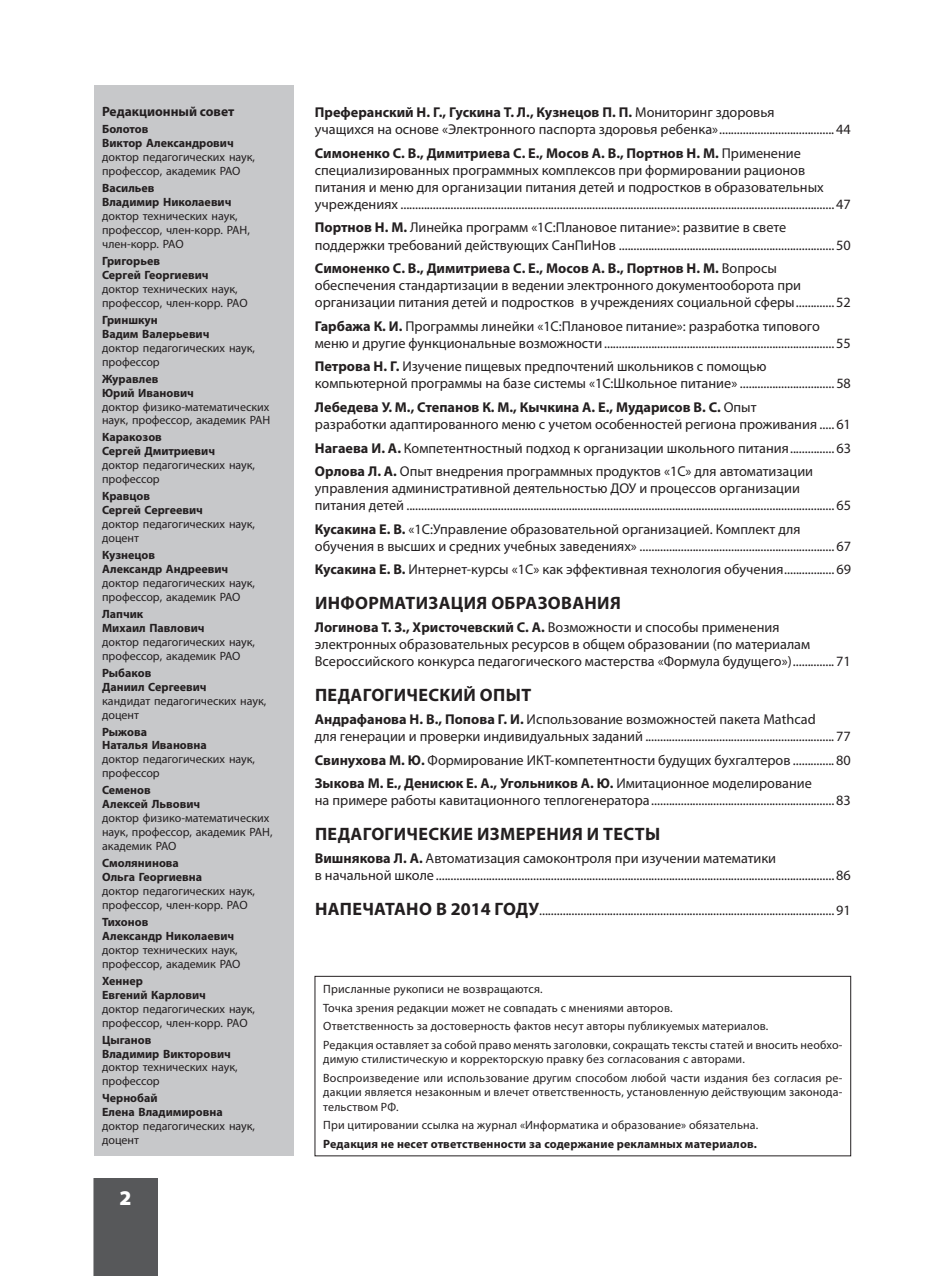
<style>
.page{position:relative;width:936px;height:1276px;background:#fff}
.page>*{position:absolute;margin:0;border:0;box-sizing:border-box;transform-origin:0 0}
.t1{font:900 21px "Myriad Pro";color:#fff}
.t2{font:700 18px "Myriad Pro";letter-spacing:.02em;color:#231f20}
.t3{font:14.25px/17.1px "Myriad Pro";color:#231f20}
.t4{font:700 13.5px "Myriad Pro";color:#231f20}
.t5{font:12px/14px "Myriad Pro";color:#231f20}
.t6{font:700 12px/14px "Myriad Pro";color:#231f20}
.s1{font-weight:700}
.s2{font-weight:700;font-size:18px}
</style>
<div class="page">
<div style="left:94px;top:1178px;width:63px;height:98px;background:#57585a"></div>
<div style="left:94px;top:85px;width:199px;height:1071px;background:#c7c8ca"></div>
<div style="left:315px;top:976px;width:535px;height:180px;border:1px solid #231f20"></div>
<p class="t4" style="left:102px;top:103px;width:134px">Редакционный совет</p>
<p class="t6" style="left:102px;top:122px;width:133px">Болотов<br>Виктор Александрович</p>
<p class="t5" style="left:102px;top:150px;width:154px">доктор педагогических наук, профессор, академик РАО</p>
<p class="t6" style="left:102px;top:181px;width:131px">Васильев<br>Владимир Николаевич</p>
<p class="t5" style="left:102px;top:209px;width:149px">доктор технических наук, профессор, член-корр. РАН, член-корр. РАО</p>
<p class="t6" style="left:102px;top:253px;width:108px">Григорьев<br>Сергей Георгиевич</p>
<p class="t5" style="left:102px;top:282px;width:137px">доктор технических наук, профессор, член-корр. РАО</p>
<p class="t6" style="left:102px;top:312px;width:109px">Гриншкун<br>Вадим Валерьевич</p>
<p class="t5" style="left:102px;top:340px;width:154px">доктор педагогических наук, профессор</p>
<p class="t6" style="left:102px;top:371px;width:93px">Журавлев<br>Юрий Иванович</p>
<p class="t5" style="left:102px;top:399px;width:170px">доктор физико-математических наук, профессор, академик РАН</p>
<p class="t6" style="left:102px;top:430px;width:114px">Каракозов<br>Сергей Дмитриевич</p>
<p class="t5" style="left:102px;top:458px;width:154px">доктор педагогических наук, профессор</p>
<p class="t6" style="left:102px;top:489px;width:102px">Кравцов<br>Сергей Сергеевич</p>
<p class="t5" style="left:102px;top:517px;width:154px">доктор педагогических наук, доцент</p>
<p class="t6" style="left:102px;top:547px;width:127px">Кузнецов<br>Александр Андреевич</p>
<p class="t5" style="left:102px;top:576px;width:154px">доктор педагогических наук, профессор, академик РАО</p>
<p class="t6" style="left:102px;top:606px;width:104px">Лапчик<br>Михаил Павлович</p>
<p class="t5" style="left:102px;top:634px;width:154px">доктор педагогических наук, профессор, академик РАО</p>
<p class="t6" style="left:102px;top:665px;width:106px">Рыбаков<br>Даниил Сергеевич</p>
<p class="t5" style="left:102px;top:693px;width:166px">кандидат педагогических наук, доцент</p>
<p class="t6" style="left:102px;top:724px;width:106px">Рыжова<br>Наталья Ивановна</p>
<p class="t5" style="left:102px;top:752px;width:154px">доктор педагогических наук, профессор</p>
<p class="t6" style="left:102px;top:783px;width:99px">Семенов<br>Алексей Львович</p>
<p class="t5" style="left:102px;top:811px;width:172px">доктор физико-математических наук, профессор, академик РАН, академик РАО</p>
<p class="t6" style="left:102px;top:855px;width:102px">Смолянинова<br>Ольга Георгиевна</p>
<p class="t5" style="left:102px;top:884px;width:154px">доктор педагогических наук, профессор, член-корр. РАО</p>
<p class="t6" style="left:102px;top:914px;width:134px">Тихонов<br>Александр Николаевич</p>
<p class="t5" style="left:102px;top:942px;width:137px">доктор технических наук, профессор, академик РАО</p>
<p class="t6" style="left:102px;top:973px;width:105px">Хеннер<br>Евгений Карлович</p>
<p class="t5" style="left:102px;top:1001px;width:154px">доктор педагогических наук, профессор, член-корр. РАО</p>
<p class="t6" style="left:102px;top:1032px;width:130px">Цыганов<br>Владимир Викторович</p>
<p class="t5" style="left:102px;top:1060px;width:137px">доктор технических наук, профессор</p>
<p class="t6" style="left:102px;top:1091px;width:122px">Чернобай<br>Елена Владимировна</p>
<p class="t5" style="left:102px;top:1119px;width:154px">доктор педагогических наук, доцент</p>
<h1 class="t1" style="left:119px;top:1186px;width:14px">2</h1>
<p class="t3" style="left:315px;top:103px;width:537px"><span class="s1">Преферанский Н. Г., Гускина Т. Л., Кузнецов П. П.</span> Мониторинг здоровья<br>учащихся на основе «Электронного паспорта здоровья ребенка»....................................... 44</p>
<p class="t3" style="left:315px;top:144px;width:537px"><span class="s1">Симоненко С. В., Димитриева С. Е., Мосов А. В., Портнов Н. М.</span> Применение специализированных программных комплексов при формировании рационов питания и меню для организации питания детей и подростков в образовательных учреждениях ................................................................................................................................................... 47</p>
<p class="t3" style="left:315px;top:219px;width:537px"><span class="s1">Портнов Н. М.</span> Линейка программ «1С:Плановое питание»: развитие в свете поддержки требований действующих СанПиНов ......................................................................... 50</p>
<p class="t3" style="left:315px;top:259px;width:537px"><span class="s1">Симоненко С. В., Димитриева С. Е., Мосов А. В., Портнов Н. М.</span> Вопросы обеспечения стандартизации в ведении электронного документооборота при организации питания детей и подростков в учреждениях социальной сферы............. 52</p>
<p class="t3" style="left:315px;top:317px;width:537px"><span class="s1">Гарбажа К. И.</span> Программы линейки «1С:Плановое питание»: разработка типового меню и другие функциональные возможности.............................................................................. 55</p>
<p class="t3" style="left:315px;top:358px;width:537px"><span class="s1">Петрова Н. Г.</span> Изучение пищевых предпочтений школьников с помощью компьютерной программы на базе системы «1С:Школьное питание» ................................ 58</p>
<p class="t3" style="left:315px;top:398px;width:537px"><span class="s1">Лебедева У. М., Степанов К. М., Кычкина А. Е., Мударисов В. С.</span> Опыт<br>разработки адаптированного меню с учетом особенностей региона проживания ..... 61</p>
<p class="t3" style="left:315px;top:436px;width:537px;line-height:23.5px"><span class="s1">Нагаева И. А.</span> Компетентностный подход к организации школьного питания............... 63<br><span class="s1">Орлова Л. А.</span> Опыт внедрения программных продуктов «1С» для автоматизации</p>
<p class="t3" style="left:315px;top:479px;width:305px">управления административной деятельностью ДОУ</p>
<p class="t3" style="left:315px;top:479px;width:537px;text-indent:324px">и процессов организации питания детей ................................................................................................................................................. 65</p>
<p class="t3" style="left:315px;top:520px;width:537px"><span class="s1">Кусакина Е. В.</span> «1С:Управление образовательной организацией. Комплект для обучения в высших и средних учебных заведениях» .................................................................. 67</p>
<p class="t3" style="left:315px;top:561px;width:537px"><span class="s1">Кусакина Е. В.</span> Интернет-курсы «1С» как эффективная технология обучения................. 69</p>
<p class="t2" style="left:315px;top:591px;width:307px">ИНФОРМАТИЗАЦИЯ ОБРАЗОВАНИЯ</p>
<p class="t3" style="left:315px;top:618px;width:537px"><span class="s1">Логинова Т. З., Христочевский С. А.</span> Возможности и способы применения электронных образовательных ресурсов в общем образовании (по материалам<br>Всероссийского конкурса педагогического мастерства «Формула будущего»).............. 71</p>
<p class="t2" style="left:315px;top:683px;width:218px">ПЕДАГОГИЧЕСКИЙ ОПЫТ</p>
<p class="t3" style="left:315px;top:710px;width:537px"><span class="s1">Андрафанова Н. В., Попова Г. И.</span> Использование возможностей пакета Mathcad<br>для генерации и проверки индивидуальных заданий ................................................................ 77</p>
<p class="t3" style="left:315px;top:748px;width:537px;line-height:23.5px"><span class="s1">Свинухова М. Ю.</span> Формирование ИКТ-компетентности будущих бухгалтеров .............. 80<br><span class="s1">Зыкова М. Е., Денисюк Е. А., Угольников А. Ю.</span> Имитационное моделирование</p>
<p class="t3" style="left:315px;top:792px;width:537px">на примере работы кавитационного теплогенератора.............................................................. 83</p>
<p class="t2" style="left:315px;top:822px;width:347px">ПЕДАГОГИЧЕСКИЕ ИЗМЕРЕНИЯ И ТЕСТЫ</p>
<p class="t3" style="left:315px;top:849px;width:537px"><span class="s1">Вишнякова Л. А.</span> Автоматизация самоконтроля при изучении математики<br>в начальной школе....................................................................................................................................... 86</p>
<p class="t3" style="left:315px;top:901px;width:537px"><span class="s2">НАПЕЧАТАНО В 2014 ГОДУ</span>.................................................................................................... 91</p>
<p class="t5" style="left:323px;top:979px;width:520px;line-height:18.6px">Присланные рукописи не возвращаются.<br>Точка зрения редакции может не совпадать с мнениями авторов.<br>Ответственность за достоверность фактов несут авторы публикуемых материалов.<br>Редакция оставляет за собой право менять заголовки, сокращать тексты статей и вносить необхо-</p>
<p class="t5" style="left:323px;top:1049px;width:520px;line-height:18.6px">димую стилистическую и корректорскую правку без согласования с авторами.<br>Воспроизведение или использование другим способом любой части издания без согласия ре-</p>
<p class="t5" style="left:323px;top:1085px;width:520px;line-height:14.4px">дакции является незаконным и влечет ответственность, установленную действующим законода&shy;тельством РФ.</p>
<p class="t5" style="left:323px;top:1118px;width:436px">При цитировании ссылка на журнал «Информатика и образование» обязательна.</p>
<p class="t6" style="left:323px;top:1136px;width:435px">Редакция не несет ответственности за содержание рекламных материалов.</p>
</div>
